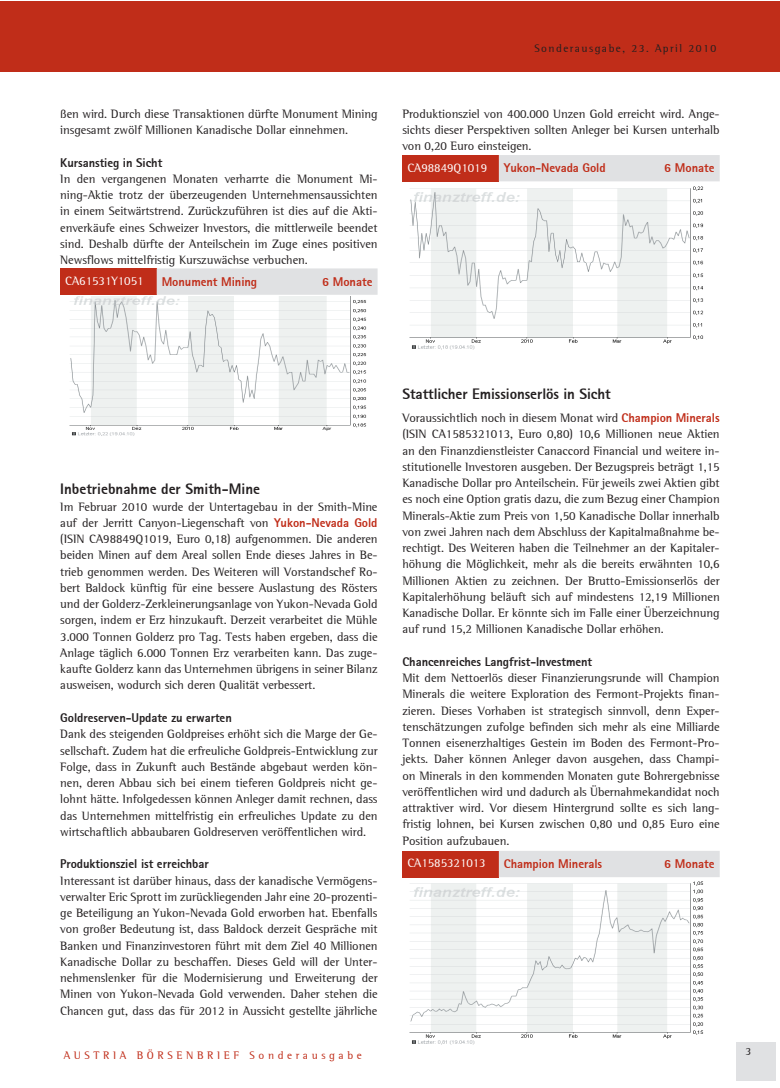
<style>
.page{position:relative;width:780px;height:1088px;background:#fff}
.page>*{position:absolute;margin:0;border:0;box-sizing:border-box;transform-origin:0 0}
.Überschrift_1{font:800 15px "AT Rotis Sans Serif";letter-spacing:-.005em;color:#231f20}
.t1{font:12.5px/16.2px "Rotis Semi Serif";letter-spacing:-.005em;color:#231f20;text-align:justify}
.t2{font:800 12.5px "AT Rotis Sans Serif";letter-spacing:-.005em;color:#231f20}
.t3{font:800 12.5px "AT Rotis Sans Serif";letter-spacing:-.005em;color:#c02d19}
.t4{font:12.5px "Rotis Semi Serif";letter-spacing:-.005em;color:#fff}
.t5{font:11.25px "Rotis Semi Serif";letter-spacing:.32em;color:#c02d19}
.t6{font:11.25px "Rotis Semi Serif";letter-spacing:.13em;color:#231f20}
.s1{font-family:"AT Rotis Sans Serif";font-weight:800;color:#c02d19}
</style>
<div class="page">
<div style="left:0;top:1px;width:18px;height:70px;background:#c02d19"></div>
<div style="left:736px;top:1041px;width:39px;height:39px;background:#e0e1e3"></div>
<div style="left:18px;top:1px;width:762px;height:70px;background:#c02d19"></div>
<div style="left:60px;top:268px;width:97px;height:27px;background:#c02d19"></div>
<div style="left:157px;top:268px;width:220px;height:27px;background:#e0e1e3"></div>
<img style="left:69px;top:297px;width:298px;height:139px">
<div style="left:402px;top:155px;width:97px;height:26px;background:#c02d19"></div>
<div style="left:499px;top:155px;width:220px;height:26px;background:#e0e1e3"></div>
<img style="left:409px;top:186px;width:295px;height:164px">
<div style="left:402px;top:851px;width:97px;height:26px;background:#c02d19"></div>
<div style="left:499px;top:851px;width:220px;height:26px;background:#e0e1e3"></div>
<img style="left:409px;top:881px;width:295px;height:164px">
<p class="t1" style="left:60px;top:105px;width:319px">ßen wird. Durch diese Transaktionen dürfte Monument Mining insgesamt zwölf Millionen Kanadische Dollar einnehmen.</p>
<p class="t2" style="left:60px;top:154px;width:104px">Kursanstieg in Sicht</p>
<p class="t1" style="left:60px;top:170px;width:319px">In den vergangenen Monaten verharrte die Monument Mi&shy;ning-Aktie trotz der überzeugenden Unternehmensaussichten in einem Seitwärtstrend. Zurückzuführen ist dies auf die Akti&shy;enverkäufe eines Schweizer Investors, die mittlerweile beendet sind. Deshalb dürfte der Anteilschein im Zuge eines positiven Newsflows mittelfristig Kurszuwächse verbuchen.</p>
<p class="t4" style="left:65px;top:273px;width:80px">CA61531Y1051</p>
<p class="t3" style="left:162px;top:273px;width:97px">Monument Mining</p>
<p class="t3" style="left:322px;top:273px;width:52px">6 Monate</p>
<p class="t6" style="left:534px;top:42px;width:183px">Sonderausgabe, 23. April 2010</p>
<p class="t1" style="left:402px;top:105px;width:319px">Produktionsziel von 400.000 Unzen Gold erreicht wird. Ange&shy;sichts dieser Perspektiven sollten Anleger bei Kursen unterhalb von 0,20 Euro einsteigen.</p>
<p class="t4" style="left:407px;top:160px;width:81px">CA98849Q1019</p>
<p class="t3" style="left:504px;top:160px;width:103px">Yukon-Nevada Gold</p>
<p class="t3" style="left:664px;top:160px;width:52px">6 Monate</p>
<p class="Überschrift_1" style="left:60px;top:480px;width:201px">Inbetriebnahme der Smith-Mine</p>
<p class="t1" style="left:60px;top:498px;width:319px">Im Februar 2010 wurde der Untertagebau in der Smith-Mine auf der Jerritt Canyon-Liegenschaft von <span class="s1">Yukon-Nevada Gold </span>(ISIN CA98849Q1019, Euro 0,18) aufgenommen. Die anderen beiden Minen auf dem Areal sollen Ende dieses Jahres in Be&shy;trieb genommen werden. Des Weiteren will Vorstandschef Ro&shy;bert Baldock künftig für eine bessere Auslastung des Rösters und der Golderz-Zerkleinerungsanlage von Yukon-Nevada Gold sorgen, indem er Erz hinzukauft. Derzeit verarbeitet die Mühle 3.000 Tonnen Golderz pro Tag. Tests haben ergeben, dass die Anlage täglich 6.000 Tonnen Erz verarbeiten kann. Das zuge&shy;kaufte Golderz kann das Unternehmen übrigens in seiner Bilanz ausweisen, wodurch sich deren Qualität verbessert.</p>
<p class="t2" style="left:60px;top:710px;width:173px">Goldreserven-Update zu erwarten</p>
<p class="t1" style="left:60px;top:726px;width:319px">Dank des steigenden Goldpreises erhöht sich die Marge der Ge&shy;sellschaft. Zudem hat die erfreuliche Goldpreis-Entwicklung zur Folge, dass in Zukunft auch Bestände abgebaut werden kön&shy;nen, deren Abbau sich bei einem tieferen Goldpreis nicht ge&shy;lohnt hätte. Infolgedessen können Anleger damit rechnen, dass das Unternehmen mittelfristig ein erfreuliches Update zu den wirtschaftlich abbaubaren Goldreserven veröffentlichen wird.</p>
<p class="t2" style="left:60px;top:856px;width:150px">Produktionsziel ist erreichbar</p>
<p class="t1" style="left:60px;top:872px;width:319px">Interessant ist darüber hinaus, dass der kanadische Vermögens&shy;verwalter Eric Sprott im zurückliegenden Jahr eine 20-prozenti&shy;ge Beteiligung an Yukon-Nevada Gold erworben hat. Ebenfalls von großer Bedeutung ist, dass Baldock derzeit Gespräche mit Banken und Finanzinvestoren führt mit dem Ziel 40 Millionen Kanadische Dollar zu beschaffen. Dieses Geld will der Unter&shy;nehmenslenker für die Modernisierung und Erweiterung der Minen von Yukon-Nevada Gold verwenden. Daher stehen die Chancen gut, dass das für 2012 in Aussicht gestellte jährliche</p>
<p class="t5" style="left:64px;top:1049px;width:299px">AUSTRIA BÖRSENBRIEF Sonderausgabe</p>
<p class="Überschrift_1" style="left:402px;top:384px;width:210px">Stattlicher Emissionserlös in Sicht</p>
<p class="t1" style="left:402px;top:410px;width:319px">Voraussichtlich noch in diesem Monat wird <span class="s1">Champion Minerals </span>(ISIN CA1585321013, Euro 0,80) 10,6 Millionen neue Aktien an den Finanzdienstleister Canaccord Financial und weitere in&shy;stitutionelle Investoren ausgeben. Der Bezugspreis beträgt 1,15<br>Kanadische Dollar pro Anteilschein. Für jeweils zwei Aktien gibt es noch eine Option gratis dazu, die zum Bezug einer Champion Minerals-Aktie zum Preis von 1,50 Kanadische Dollar innerhalb von zwei Jahren nach dem Abschluss der Kapitalmaßnahme be&shy;rechtigt. Des Weiteren haben die Teilnehmer an der Kapitaler&shy;höhung die Möglichkeit, mehr als die bereits erwähnten 10,6<br>Millionen Aktien zu zeichnen. Der Brutto-Emissionserlös der Kapitalerhöhung beläuft sich auf mindestens 12,19 Millionen Kanadische Dollar. Er könnte sich im Falle einer Überzeichnung auf rund 15,2 Millionen Kanadische Dollar erhöhen.</p>
<p class="t2" style="left:402px;top:653px;width:191px">Chancenreiches Langfrist-Investment</p>
<p class="t1" style="left:402px;top:670px;width:319px">Mit dem Nettoerlös dieser Finanzierungsrunde will Champion Minerals die weitere Exploration des Fermont-Projekts finan&shy;zieren. Dieses Vorhaben ist strategisch sinnvoll, denn Exper&shy;tenschätzungen zufolge befinden sich mehr als eine Milliarde Tonnen eisenerzhaltiges Gestein im Boden des Fermont-Pro&shy;jekts. Daher können Anleger davon ausgehen, dass Champi&shy;on Minerals in den kommenden Monaten gute Bohrergebnisse veröffentlichen wird und dadurch als Übernahmekandidat noch attraktiver wird. Vor diesem Hintergrund sollte es sich lang&shy;fristig lohnen, bei Kursen zwischen 0,80 und 0,85 Euro eine Position aufzubauen.</p>
<p class="t4" style="left:407px;top:856px;width:80px">CA1585321013</p>
<p class="t3" style="left:504px;top:856px;width:100px">Champion Minerals</p>
<p class="t3" style="left:664px;top:856px;width:52px">6 Monate</p>
<p class="t6" style="left:745px;top:1044px;width:7px">3</p>
</div>
